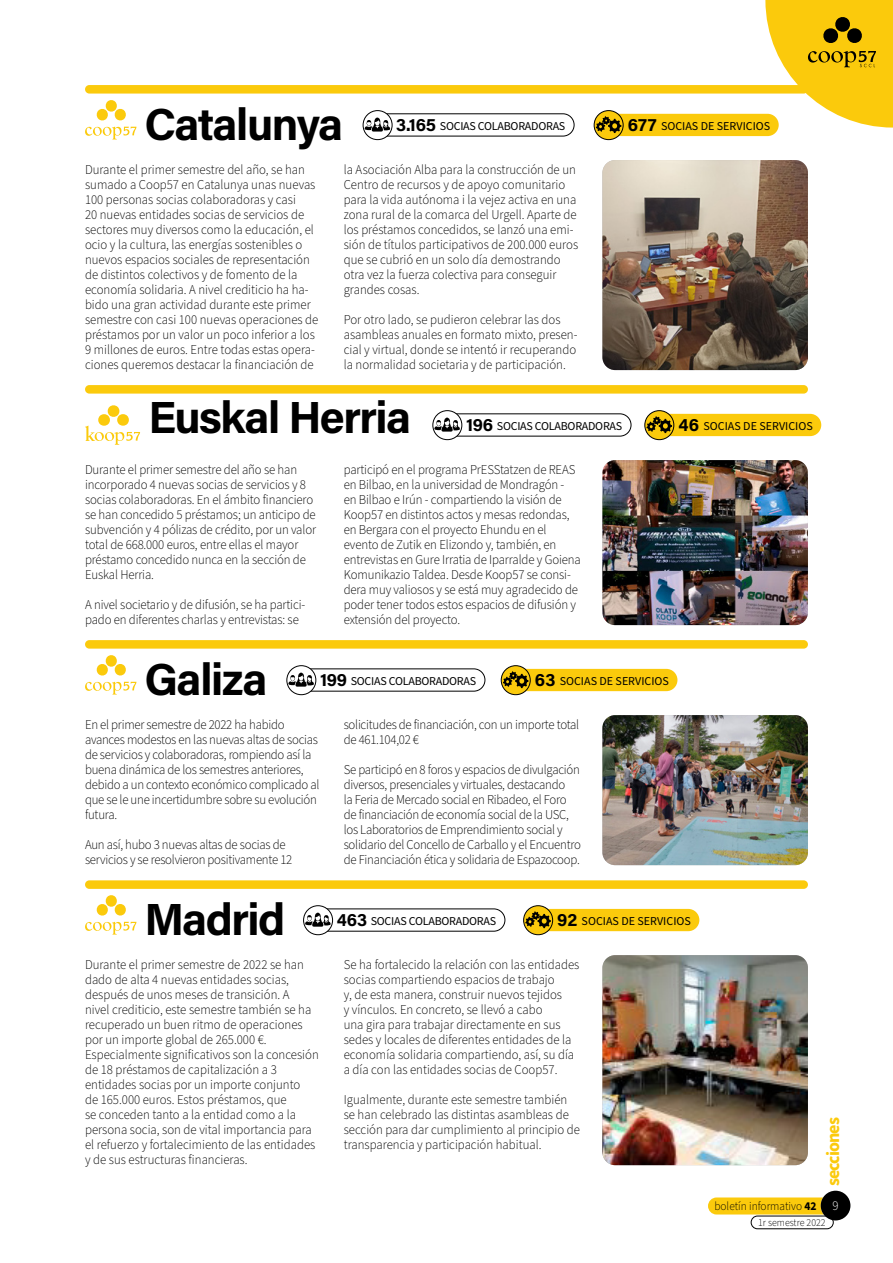
<style>
.page{position:relative;width:893px;height:1263px;background:#fff}
.page>*{position:absolute;margin:0;border:0;box-sizing:border-box;transform-origin:0 0}
.t1{font:45px "Acumin Variable Concept";letter-spacing:-.035em;color:#000}
.t2{font:700 18px "Source Sans Pro";letter-spacing:-.05em;color:#fbca0c}
.t3{font:300 13.5px/15px "Source Sans Pro";letter-spacing:-.01em;color:#000;scale:.95 1}
.t4{font:12px "Source Sans Pro";letter-spacing:-.02em;color:#000}
.t5{font:12px "Source Sans Pro";color:#000}
.t6{font:300 12px "Source Sans Pro";color:#000;scale:.95 1}
.t7{font:300 10.5px "Source Sans Pro";color:#000;scale:.95 1}
.s1{font-family:"Acumin Pro";font-weight:700;font-size:18px}
.s2{font-weight:700}
.s3{font-size:13.5px;color:#fff}
</style>
<div class="page">
<div style="left:708px;top:1197px;width:128px;height:17px;background:#fbca0c;border-radius:9px"></div>
<div style="left:751px;top:1216px;width:82px;height:13px;border:1px solid #000;border-radius:6px"></div>
<div style="left:821px;top:1191px;width:29px;height:29px;background:#000;border-radius:50%"></div>
<div style="left:85px;top:85px;width:723px;height:9px;background:#fbca0c;border-radius:4px"></div>
<div style="left:85px;top:385px;width:723px;height:9px;background:#fbca0c;border-radius:4px"></div>
<div style="left:85px;top:640px;width:723px;height:9px;background:#fbca0c;border-radius:4px"></div>
<div style="left:85px;top:880px;width:723px;height:9px;background:#fbca0c;border-radius:4px"></div>
<svg style="left:85px;top:127px;width:51px;height:13px"></svg>
<svg style="left:96px;top:100px;width:30px;height:21px"></svg>
<svg style="left:365px;top:113px;width:210px;height:24px"></svg>
<div style="left:363px;top:110px;width:29px;height:30px;border:1px solid #000;border-radius:50%"></div>
<svg style="left:594px;top:111px;width:29px;height:29px"></svg>
<svg style="left:596px;top:0;width:297px;height:136px"></svg>
<div style="left:594px;top:110px;width:29px;height:30px;border:1px solid #000;border-radius:50%"></div>
<svg style="left:85px;top:682px;width:51px;height:13px"></svg>
<svg style="left:96px;top:655px;width:30px;height:21px"></svg>
<svg style="left:288px;top:668px;width:197px;height:24px"></svg>
<div style="left:286px;top:665px;width:30px;height:30px;border:1px solid #000;border-radius:50%"></div>
<svg style="left:501px;top:666px;width:29px;height:29px"></svg>
<svg style="left:503px;top:669px;width:174px;height:22px;background:#ecbf0e"></svg>
<div style="left:501px;top:665px;width:30px;height:30px;border:1px solid #000;border-radius:50%"></div>
<svg style="left:85px;top:922px;width:51px;height:13px"></svg>
<svg style="left:96px;top:895px;width:30px;height:21px"></svg>
<svg style="left:305px;top:908px;width:200px;height:24px"></svg>
<div style="left:303px;top:905px;width:30px;height:30px;border:1px solid #000;border-radius:50%"></div>
<svg style="left:524px;top:906px;width:29px;height:29px"></svg>
<svg style="left:525px;top:909px;width:174px;height:22px;background:#ecbf0e"></svg>
<div style="left:523px;top:905px;width:30px;height:30px;border:1px solid #000;border-radius:50%"></div>
<img style="left:602px;top:160px;width:206px;height:210px">
<img style="left:602px;top:715px;width:206px;height:150px">
<img style="left:602px;top:955px;width:206px;height:210px">
<img style="left:602px;top:460px;width:206px;height:165px">
<svg style="left:434px;top:413px;width:197px;height:24px"></svg>
<div style="left:432px;top:410px;width:30px;height:30px;border:1px solid #000;border-radius:50%"></div>
<svg style="left:645px;top:411px;width:29px;height:29px"></svg>
<svg style="left:646px;top:414px;width:175px;height:22px;background:#ecbf0e"></svg>
<div style="left:644px;top:410px;width:30px;height:30px;border:1px solid #000;border-radius:50%"></div>
<svg style="left:85px;top:405px;width:55px;height:40px"></svg>
<h1 class="t1" style="left:145px;top:93px;width:200px">Catalunya</h1>
<p class="t4" style="left:396px;top:118px;width:171px"><span class="s1">3.165</span> SOCIAS COLABORADORAS</p>
<p class="t5" style="left:628px;top:118px;width:144px"><span class="s1">677</span> SOCIAS DE SERVICIOS</p>
<p class="t3" style="left:85px;top:162px;width:247px">Durante el primer semestre del año, se han sumado a Coop57 en Catalunya unas nuevas 100 personas socias colaboradoras y casi<br>20 nuevas entidades socias de servicios de sectores muy diversos como la educación, el ocio y la cultura, las energías sostenibles o nuevos espacios sociales de representación de distintos colectivos y de fomento de la economía solidaria. A nivel crediticio ha ha&shy;bido una gran actividad durante este primer semestre con casi 100 nuevas operaciones de préstamos por un valor un poco inferior a los 9 millones de euros. Entre todas estas opera&shy;ciones queremos destacar la financiación de</p>
<p class="t3" style="left:344px;top:162px;width:248px">la Asociación Alba para la construcción de un Centro de recursos y de apoyo comunitario para la vida autónoma i la vejez activa en una zona rural de la comarca del Urgell. Aparte de los préstamos concedidos, se lanzó una emi&shy;sión de títulos participativos de 200.000 euros que se cubrió en un solo día demostrando otra vez la fuerza colectiva para conseguir grandes cosas.</p>
<p class="t3" style="left:344px;top:312px;width:248px">Por otro lado, se pudieron celebrar las dos asambleas anuales en formato mixto, presen&shy;cial y virtual, donde se intentó ir recuperando la normalidad societaria y de participación.</p>
<h1 class="t1" style="left:148px;top:387px;width:264px">Euskal Herria</h1>
<p class="t4" style="left:466px;top:418px;width:158px"><span class="s1">196</span> SOCIAS COLABORADORAS</p>
<p class="t5" style="left:678px;top:418px;width:136px"><span class="s1">46</span> SOCIAS DE SERVICIOS</p>
<p class="t3" style="left:85px;top:462px;width:245px">Durante el primer semestre del año se han incorporado 4 nuevas socias de servicios y 8 socias colaboradoras. En el ámbito financiero se han concedido 5 préstamos; un anticipo de subvención y 4 pólizas de crédito, por un valor total de 668.000 euros, entre ellas el mayor préstamo concedido nunca en la sección de Euskal Herria.</p>
<p class="t3" style="left:85px;top:597px;width:233px">A nivel societario y de difusión, se ha partici&shy;pado en diferentes charlas y entrevistas: se</p>
<p class="t3" style="left:344px;top:462px;width:251px">participó en el programa PrESStatzen de REAS en Bilbao, en la universidad de Mondragón -<br>en Bilbao e Irún - compartiendo la visión de Koop57 en distintos actos y mesas redondas, en Bergara con el proyecto Ehundu en el evento de Zutik en Elizondo y, también, en entrevistas en Gure Irratia de Iparralde y Goiena Komunikazio Taldea. Desde Koop57 se consi&shy;dera muy valiosos y se está muy agradecido de poder tener todos estos espacios de difusión y extensión del proyecto.</p>
<h1 class="t1" style="left:145px;top:648px;width:125px">Galiza</h1>
<p class="t4" style="left:320px;top:673px;width:158px"><span class="s1">199</span> SOCIAS COLABORADORAS</p>
<p class="t5" style="left:535px;top:673px;width:136px"><span class="s1">63</span> SOCIAS DE SERVICIOS</p>
<p class="t3" style="left:85px;top:717px;width:248px">En el primer semestre de 2022 ha habido avances modestos en las nuevas altas de socias de servicios y colaboradoras, rompiendo así la buena dinámica de los semestres anteriores, debido a un contexto económico complicado al que se le une incertidumbre sobre su evolución futura.</p>
<p class="t3" style="left:85px;top:837px;width:220px">Aun así, hubo 3 nuevas altas de socias de servicios y se resolvieron positivamente 12</p>
<h1 class="t1" style="left:145px;top:888px;width:142px">Madrid</h1>
<p class="t3" style="left:344px;top:717px;width:249px">solicitudes de financiación, con un importe total de 461.104,02 €</p>
<p class="t3" style="left:344px;top:762px;width:251px">Se participó en 8 foros y espacios de divulgación diversos, presenciales y virtuales, destacando<br>la Feria de Mercado social en Ribadeo, el Foro de financiación de economía social de la USC, los Laboratorios de Emprendimiento social y solidario del Concello de Carballo y el Encuentro de Financiación ética y solidaria de Espazocoop.</p>
<p class="t4" style="left:337px;top:913px;width:161px"><span class="s1">463</span> SOCIAS COLABORADORAS</p>
<p class="t5" style="left:557px;top:913px;width:135px"><span class="s1">92</span> SOCIAS DE SERVICIOS</p>
<p class="t3" style="left:85px;top:957px;width:248px">Durante el primer semestre de 2022 se han dado de alta 4 nuevas entidades socias, después de unos meses de transición. A<br>nivel crediticio, este semestre también se ha recuperado un buen ritmo de operaciones por un importe global de 265.000 €.<br>Especialmente significativos son la concesión de 18 préstamos de capitalización a 3 entidades socias por un importe conjunto<br>de 165.000 euros. Estos préstamos, que<br>se conceden tanto a la entidad como a la persona socia, son de vital importancia para el refuerzo y fortalecimiento de las entidades y de sus estructuras financieras.</p>
<p class="t3" style="left:344px;top:957px;width:250px">Se ha fortalecido la relación con las entidades socias compartiendo espacios de trabajo<br>y, de esta manera, construir nuevos tejidos<br>y vínculos. En concreto, se llevó a cabo<br>una gira para trabajar directamente en sus sedes y locales de diferentes entidades de la economía solidaria compartiendo, así, su día a día con las entidades socias de Coop57.</p>
<p class="t3" style="left:344px;top:1092px;width:250px">Igualmente, durante este semestre también se han celebrado las distintas asambleas de sección para dar cumplimiento al principio de transparencia y participación habitual.</p>
<h2 class="t2" style="left:821px;top:1186px;width:71px;rotate:-90deg">secciones</h2>
<p class="t6" style="left:714px;top:1198px;width:132px">boletín informativo <span class="s2">42</span> <span class="s3">9</span></p>
<p class="t7" style="left:758px;top:1215px;width:72px">1r semestre 2022</p>
</div>
